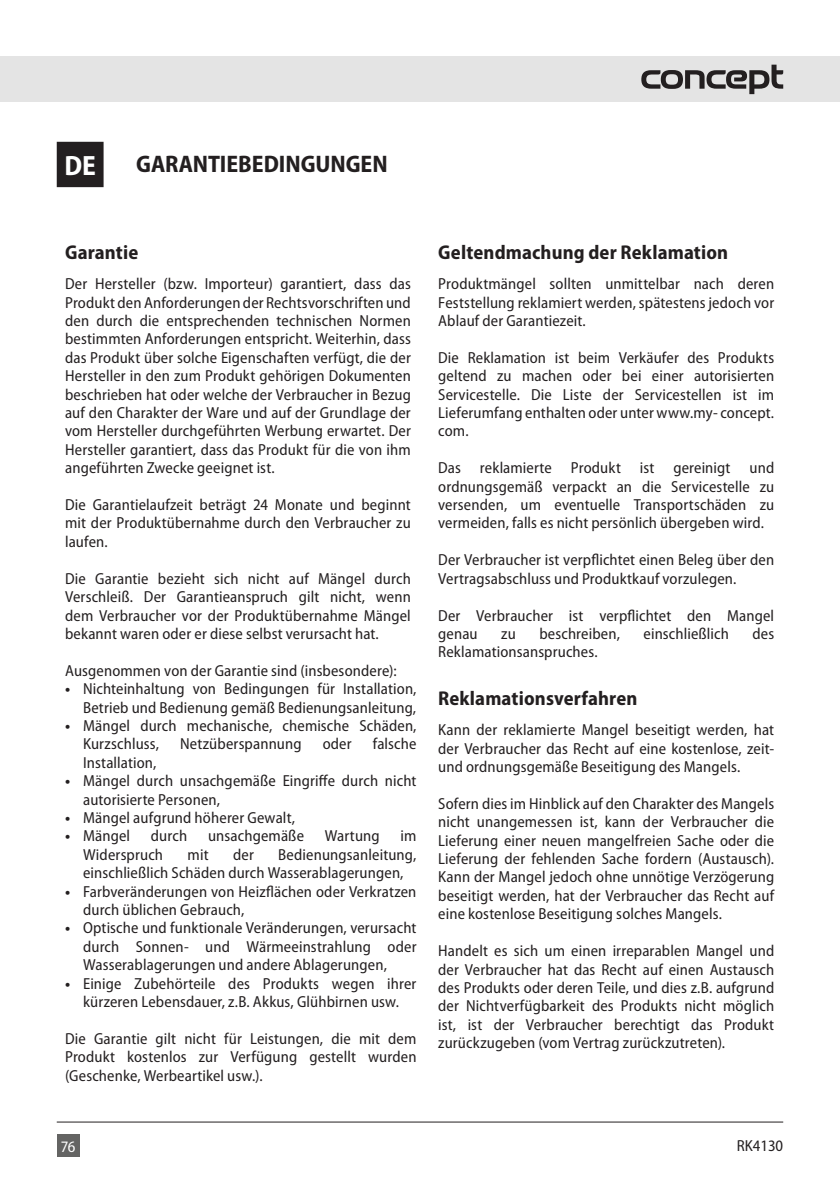
<style>
.page{position:relative;width:840px;height:1191px;background:#fff}
.page>*{position:absolute;margin:0;border:0;box-sizing:border-box;transform-origin:0 0}
.t1{font:700 semi-condensed 28px "Myriad Pro";color:#fff}
.t2{font:700 semi-condensed 24px "Myriad Pro";letter-spacing:-.005em;color:#231f20}
.t3{font:700 semi-condensed 20px "Myriad Pro";letter-spacing:.005em;color:#231f20}
.t4{font:semi-condensed 16px/18.4px "Myriad Pro";letter-spacing:.01em;color:#231f20;text-align:justify}
.t5{font:semi-condensed 16px "Myriad Pro";color:#fff}
.s1{font-weight:700}
</style>
<div class="page">
<div style="left:0;top:57px;width:839px;height:45px;background:#e4e4e4"></div>
<div style="left:57px;top:1134px;width:22px;height:23px;background:#646463"></div>
<svg style="left:641px;top:65px;width:141px;height:29px"></svg>
<hr style="left:57px;top:1121px;width:725px;height:1px;background:#231f20">
<div style="left:58px;top:143px;width:44px;height:43px;background:#231f20"></div>
<div style="left:57px;top:142px;width:46px;height:45px;border:2px solid #231f20"></div>
<h1 class="t1" style="left:64px;top:150px;width:33px">DE</h1>
<h2 class="t2" style="left:136px;top:151px;width:253px">GARANTIEBEDINGUNGEN</h2>
<p class="t3" style="left:65px;top:241px;width:75px">Garantie</p>
<p class="t4" style="left:65px;top:275px;width:347px">Der Hersteller (bzw. Importeur) garantiert, dass das Produkt den Anforderungen der Rechtsvorschriften und den durch die entsprechenden technischen Normen bestimmten Anforderungen entspricht. Weiterhin, dass das Produkt über solche Eigenschaften verfügt, die der Hersteller in den zum Produkt gehörigen Dokumenten beschrieben hat oder welche der Verbraucher in Bezug auf den Charakter der Ware und auf der Grundlage der vom Hersteller durchgeführten Werbung erwartet. Der Hersteller garantiert, dass das Produkt für die von ihm angeführten Zwecke geeignet ist.</p>
<p class="t4" style="left:65px;top:496px;width:347px">Die Garantielaufzeit beträgt 24 Monate und beginnt mit der Produktübernahme durch den Verbraucher zu laufen.</p>
<p class="t4" style="left:65px;top:569px;width:347px">Die Garantie bezieht sich nicht auf Mängel durch Verschleiß. Der Garantieanspruch gilt nicht, wenn dem Verbraucher vor der Produktübernahme Mängel bekannt waren oder er diese selbst verursacht hat.</p>
<p class="t4" style="left:65px;top:661px;width:333px">Ausgenommen von der Garantie sind (insbesondere):</p>
<p class="t4" style="left:65px;top:680px;width:353px;text-align:right"><span class="s1">•</span> Nichteinhaltung von Bedingungen für Installation,<br>Betrieb und Bedienung gemäß Bedienungsanleitung,</p>
<p class="t4" style="left:83px;top:716px;width:335px;text-indent:-18px"><span class="s1">•</span> Mängel durch mechanische, chemische Schäden,<br>Kurzschluss,</p>
<p class="t4" style="left:180px;top:735px;width:123px">Netzüberspannung</p>
<p class="t4" style="left:322px;top:735px;width:30px">oder</p>
<p class="t4" style="left:372px;top:735px;width:45px">falsche</p>
<p class="t4" style="left:83px;top:753px;width:75px">Installation,</p>
<p class="t4" style="left:83px;top:772px;width:335px;text-indent:-18px"><span class="s1">•</span> Mängel durch unsachgemäße Eingriffe durch nicht autorisierte Personen,</p>
<p class="t4" style="left:65px;top:808px;width:231px"><span class="s1">•</span> Mängel aufgrund höherer Gewalt,</p>
<p class="t4" style="left:65px;top:827px;width:67px"><span class="s1">•</span> Mängel</p>
<p class="t4" style="left:151px;top:827px;width:38px">durch</p>
<p class="t4" style="left:208px;top:827px;width:97px">unsachgemäße</p>
<p class="t4" style="left:324px;top:827px;width:56px">Wartung</p>
<p class="t4" style="left:400px;top:827px;width:17px">im</p>
<p class="t4" style="left:83px;top:845px;width:81px">Widerspruch</p>
<p class="t4" style="left:187px;top:845px;width:22px">mit</p>
<p class="t4" style="left:233px;top:845px;width:22px">der</p>
<p class="t4" style="left:83px;top:845px;width:335px;text-indent:195px">Bedienungsanleitung, einschließlich Schäden durch Wasserablagerungen,</p>
<p class="t4" style="left:83px;top:882px;width:335px;text-indent:-18px"><span class="s1">•</span> Farbveränderungen von Heizflächen oder Verkratzen durch üblichen Gebrauch,</p>
<p class="t4" style="left:83px;top:919px;width:335px;text-indent:-18px"><span class="s1">•</span> Optische und funktionale Veränderungen, verursacht durch Sonnen- und Wärmeeinstrahlung oder Wasserablagerungen und andere Ablagerungen,</p>
<p class="t4" style="left:65px;top:974px;width:353px;text-align:center"><span class="s1">•</span> Einige Zubehörteile des Produkts wegen ihrer kürzeren Lebensdauer, z.B. Akkus, Glühbirnen usw.</p>
<p class="t4" style="left:65px;top:1029px;width:353px">Die Garantie gilt nicht für Leistungen, die mit dem Produkt kostenlos zur Verfügung gestellt wurden (Geschenke, Werbeartikel usw.).</p>
<p class="t3" style="left:438px;top:241px;width:291px">Geltendmachung der Reklamation</p>
<p class="t4" style="left:438px;top:275px;width:337px">Produktmängel sollten unmittelbar nach deren Feststellung reklamiert werden, spätestens jedoch vor Ablauf der Garantiezeit.</p>
<p class="t4" style="left:438px;top:348px;width:337px">Die Reklamation ist beim Verkäufer des Produkts geltend zu machen oder bei einer autorisierten Servicestelle. Die Liste der Servicestellen ist im Lieferumfang enthalten oder unter www.my- concept. com.</p>
<p class="t4" style="left:438px;top:459px;width:337px">Das reklamierte Produkt ist gereinigt und ordnungsgemäß verpackt an die Servicestelle zu versenden, um eventuelle Transportschäden zu vermeiden, falls es nicht persönlich übergeben wird.</p>
<p class="t4" style="left:438px;top:551px;width:337px">Der Verbraucher ist verpflichtet einen Beleg über den<br>Vertragsabschluss und Produktkauf vorzulegen.</p>
<p class="t4" style="left:438px;top:606px;width:337px">Der Verbraucher ist verpflichtet den Mangel genau</p>
<p class="t4" style="left:501px;top:624px;width:16px">zu</p>
<p class="t4" style="left:539px;top:624px;width:82px">beschreiben,</p>
<p class="t4" style="left:643px;top:624px;width:87px">einschließlich</p>
<p class="t4" style="left:752px;top:624px;width:23px">des</p>
<p class="t4" style="left:438px;top:643px;width:161px">Reklamationsanspruches.</p>
<p class="t3" style="left:438px;top:687px;width:201px">Reklamationsverfahren</p>
<p class="t4" style="left:438px;top:721px;width:337px">Kann der reklamierte Mangel beseitigt werden, hat der Verbraucher das Recht auf eine kostenlose, zeit&shy;und ordnungsgemäße Beseitigung des Mangels.</p>
<p class="t4" style="left:438px;top:794px;width:337px">Sofern dies im Hinblick auf den Charakter des Mangels nicht unangemessen ist, kann der Verbraucher die Lieferung einer neuen mangelfreien Sache oder die Lieferung der fehlenden Sache fordern (Austausch).<br>Kann der Mangel jedoch ohne unnötige Verzögerung beseitigt werden, hat der Verbraucher das Recht auf eine kostenlose Beseitigung solches Mangels.</p>
<p class="t4" style="left:438px;top:942px;width:337px">Handelt es sich um einen irreparablen Mangel und der Verbraucher hat das Recht auf einen Austausch des Produkts oder deren Teile, und dies z.B. aufgrund der Nichtverfügbarkeit des Produkts nicht möglich ist, ist der Verbraucher berechtigt das Produkt zurückzugeben (vom Vertrag zurückzutreten).</p>
<p class="t5" style="left:61px;top:1138px;width:16px">76</p>
<p class="t4" style="left:736px;top:1136px;width:48px">RK4130</p>
</div>
